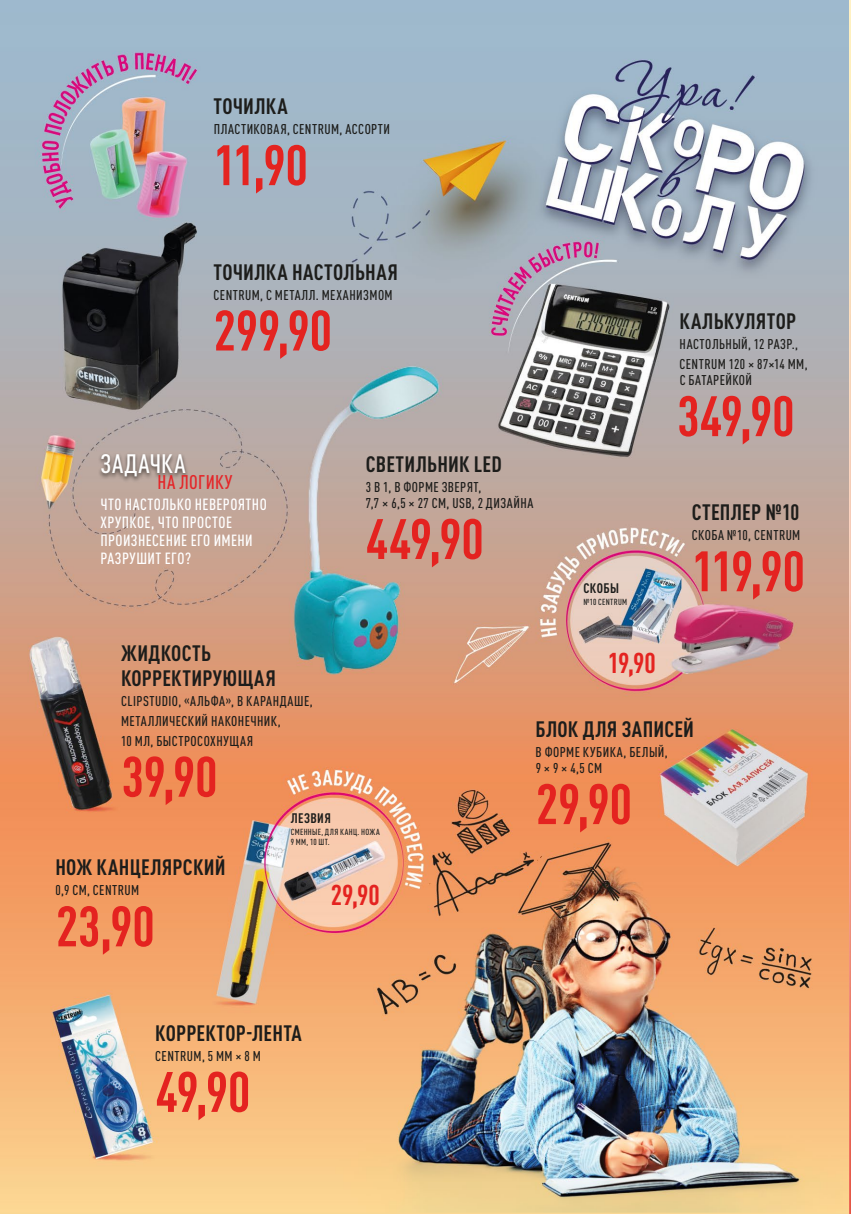
<style>
.page{position:relative;width:851px;height:1214px;background:#fff}
.page>*{position:absolute;margin:0;border:0;box-sizing:border-box;transform-origin:0 0}
.t1{font:700 condensed 56px "DIN Pro";letter-spacing:-.005em;color:#e42320}
.t2{font:700 condensed 28.2px "DIN Pro";color:#e42320}
.t3{font:500 condensed 26.4px "DIN Pro";letter-spacing:.03em;color:#fff}
.t4{font:700 condensed 22px/24.2px "DIN Pro";letter-spacing:.01em;color:#1d1d1b}
.t5{font:500 condensed 19.6px "DIN Pro";letter-spacing:.02em;color:#e42629}
.t6{font:500 condensed 16px/18px "DIN Pro";letter-spacing:.025em;color:#fff}
.t7{font:500 condensed 14px/20px "DIN Pro";letter-spacing:.03em;color:#1d1d1b}
.t8{font:700 condensed 13.6px "DIN Pro";letter-spacing:.025em;color:#1d1d1b}
.t9{font:500 condensed 8.6px/10px "DIN Pro";letter-spacing:.035em;color:#1d1d1b}
</style>
<div class="page">
<img style="left:0;top:0;width:850px;height:1213px">
<img style="left:94px;top:446px;width:98px;height:41px">
<h3 class="t4" style="left:213px;top:92px;width:76px">ТОЧИЛКА</h3>
<p class="t7" style="left:214px;top:118px;width:178px">ПЛАСТИКОВАЯ, CENTRUM, АССОРТИ</p>
<h1 class="t1" style="left:213px;top:123px;width:96px">11,90</h1>
<h3 class="t4" style="left:213px;top:258px;width:186px">ТОЧИЛКА НАСТОЛЬНАЯ</h3>
<p class="t7" style="left:213px;top:283px;width:180px">CENTRUM, С МЕТАЛЛ. МЕХАНИЗМОМ</p>
<h1 class="t1" style="left:213px;top:288px;width:120px">299,90</h1>
<h3 class="t3" style="left:100px;top:444px;width:86px">ЗАДАЧКА</h3>
<h3 class="t5" style="left:158px;top:467px;width:76px">НА ЛОГИКУ</h3>
<p class="t6" style="left:100px;top:494px;width:168px">ЧТО НАСТОЛЬКО НЕВЕРОЯТНО<br>ХРУПКОЕ, ЧТО ПРОСТОЕ<br>ПРОИЗНЕСЕНИЕ ЕГО ИМЕНИ<br>РАЗРУШИТ ЕГО?</p>
<h3 class="t4" style="left:366px;top:450px;width:137px">СВЕТИЛЬНИК LED</h3>
<p class="t7" style="left:366px;top:478px;width:169px;line-height:16px">3 В 1, В ФОРМЕ ЗВЕРЯТ,<br>7,7 × 6,5 × 27 СМ, USB, 2 ДИЗАЙНА</p>
<h1 class="t1" style="left:366px;top:496px;width:119px">449,90</h1>
<p class="t8" style="left:583px;top:578px;width:37px">СКОБЫ</p>
<p class="t9" style="left:583px;top:596px;width:45px">№10 CENTRUM</p>
<h3 class="t4" style="left:679px;top:307px;width:118px">КАЛЬКУЛЯТОР</h3>
<p class="t7" style="left:679px;top:333px;width:130px">НАСТОЛЬНЫЙ, 12 РАЗР.,<br>CENTRUM 120 × 87×14 ММ,</p>
<p class="t7" style="left:679px;top:369px;width:74px">С БАТАРЕЙКОЙ</p>
<h1 class="t1" style="left:677px;top:374px;width:119px">349,90</h1>
<h3 class="t4" style="left:691px;top:498px;width:109px">СТЕПЛЕР №10</h3>
<p class="t7" style="left:691px;top:524px;width:110px">СКОБА №10, CENTRUM</p>
<h1 class="t1" style="left:691px;top:529px;width:115px">119,90</h1>
<h3 class="t4" style="left:121px;top:639px;width:156px">ЖИДКОСТЬ<br>КОРРЕКТИРУЮЩАЯ</h3>
<p class="t7" style="left:121px;top:689px;width:193px">CLIPSTUDIO, «АЛЬФА», В КАРАНДАШЕ,<br>МЕТАЛЛИЧЕСКИЙ НАКОНЕЧНИК,<br>10 МЛ, БЫСТРОСОХНУЩАЯ</p>
<h1 class="t1" style="left:121px;top:734px;width:98px">39,90</h1>
<p class="t8" style="left:291px;top:807px;width:41px">ЛЕЗВИЯ</p>
<p class="t9" style="left:291px;top:826px;width:90px">СМЕННЫЕ, ДЛЯ КАНЦ. НОЖА<br>9 ММ, 10 ШТ.</p>
<h3 class="t4" style="left:55px;top:853px;width:172px">НОЖ КАНЦЕЛЯРСКИЙ</h3>
<p class="t7" style="left:55px;top:879px;width:85px">0,9 СМ, CENTRUM</p>
<h2 class="t2" style="left:330px;top:873px;width:51px">29,90</h2>
<h1 class="t1" style="left:56px;top:884px;width:100px">23,90</h1>
<h3 class="t4" style="left:155px;top:1018px;width:148px">КОРРЕКТОР-ЛЕНТА</h3>
<p class="t7" style="left:155px;top:1044px;width:107px">CENTRUM, 5 ММ × 8 М</p>
<h1 class="t1" style="left:155px;top:1049px;width:96px">49,90</h1>
<h2 class="t2" style="left:607px;top:641px;width:50px">19,90</h2>
<h3 class="t4" style="left:535px;top:715px;width:160px">БЛОК ДЛЯ ЗАПИСЕЙ</h3>
<p class="t7" style="left:535px;top:742px;width:134px;line-height:16px">В ФОРМЕ КУБИКА, БЕЛЫЙ,<br>9 × 9 × 4,5 СМ</p>
<h1 class="t1" style="left:535px;top:761px;width:98px">29,90</h1>
</div>
